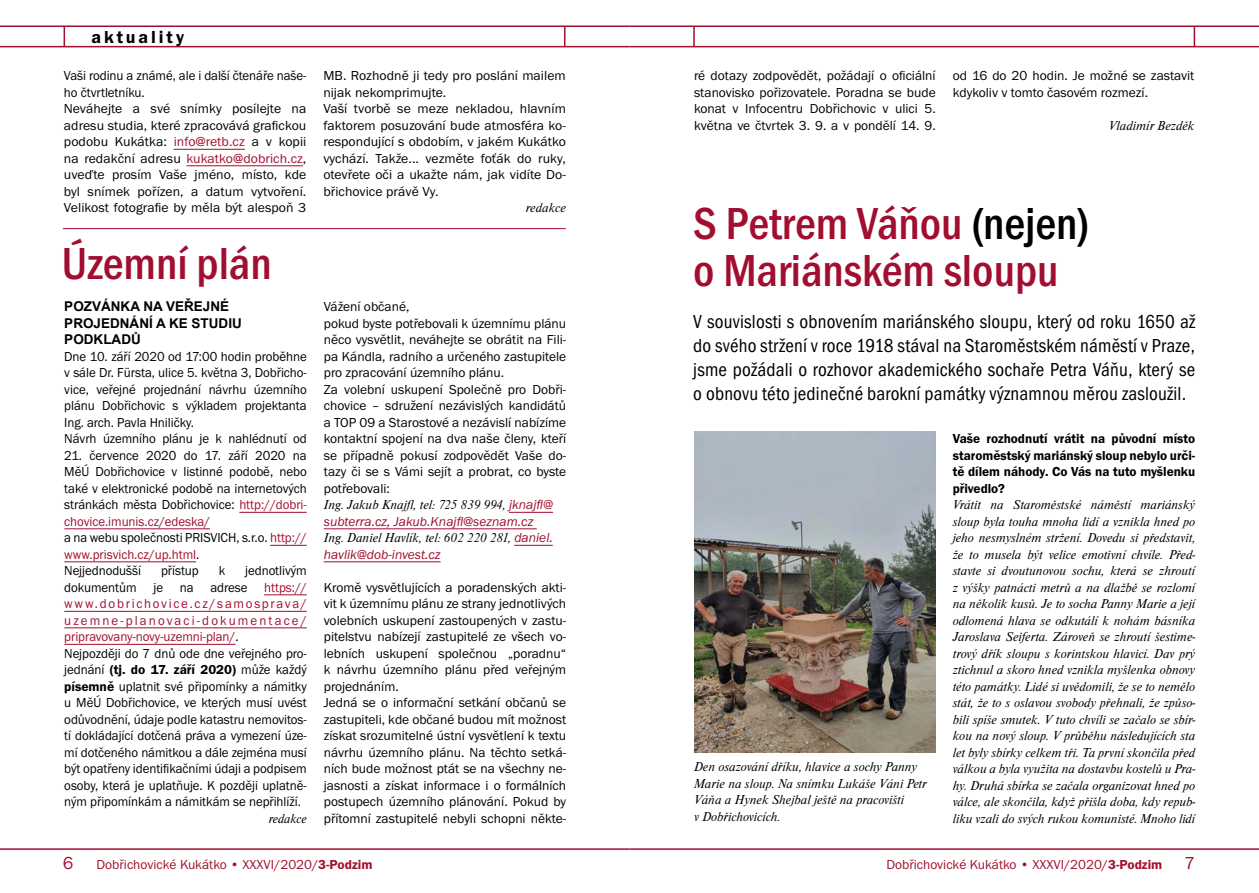
<style>
.page{position:relative;width:1259px;height:893px;background:#fff}
.page>*{position:absolute;margin:0;border:0;box-sizing:border-box;transform-origin:0 0}
.t1{font:46.5px/46.5px "Franklin Got Itc TOT Med Con";color:#a10e2f}
.t2{font:19.5px/24px "Franklin Got Itc TOT Boo Con";letter-spacing:.01em;color:#000;text-align:justify}
.t3{font:18px "Franklin Got Itc TOT Dem";letter-spacing:.16em;color:#000}
.t4{font:18px "Franklin Got Itc TOT Boo";color:#a10e2f}
.t5{font:13.5px/16.5px "Franklin Got Itc TOT Boo";color:#000}
.t6{font:13.5px/16.5px "Franklin Got Itc TOT Boo";color:#000;scale:.96 1}
.t7{font:italic 13.5px/16.5px "Nimbus Roman DOT";color:#000;text-align:justify}
.t8{font:13.5px/16.5px "Franklin Got Itc TOT Boo";color:#a10e2f;scale:.96 1}
.t9{font:13.5px/16.5px "Franklin Got Itc TOT Dem";color:#000;text-align:justify}
.t10{font:13.5px "Franklin Got Itc TOT Boo";color:#a10e2f}
.t11{font:13.5px "Franklin Got Itc TOT Boo Ita";color:#a10e2f}
.t12{font:700 13.5px/16.5px "Arial";color:#000}
.t13{font:italic 13.5px "Nimbus Roman DOT";color:#000;scale:.96 1}
.s1{color:#a10e2f}
.s2{color:#000}
.s3{font-family:"Franklin Got Itc TOT Boo"}
.s4{font-family:"Franklin Got Itc TOT Dem"}
.s5{font-family:"Franklin Got Itc TOT Boo Ita";font-style:normal;color:#a10e2f}
.s6{font-size:18px}
</style>
<div class="page">
<hr style="left:174px;top:149px;width:71px;height:1px;background:#a10e2f">
<hr style="left:186px;top:165px;width:117px;height:1px;background:#a10e2f">
<hr style="left:239px;top:512px;width:68px;height:1px;background:#a10e2f">
<hr style="left:64px;top:528px;width:146px;height:1px;background:#a10e2f">
<hr style="left:270px;top:545px;width:37px;height:1px;background:#a10e2f">
<hr style="left:64px;top:561px;width:132px;height:1px;background:#a10e2f">
<hr style="left:264px;top:594px;width:43px;height:1px;background:#a10e2f">
<hr style="left:64px;top:611px;width:243px;height:1px;background:#a10e2f">
<hr style="left:64px;top:627px;width:243px;height:1px;background:#a10e2f">
<hr style="left:64px;top:644px;width:171px;height:1px;background:#a10e2f">
<hr style="left:509px;top:512px;width:44px;height:1px;background:#a10e2f">
<hr style="left:324px;top:528px;width:213px;height:1px;background:#a10e2f">
<hr style="left:514px;top:545px;width:39px;height:1px;background:#a10e2f">
<hr style="left:324px;top:561px;width:116px;height:1px;background:#a10e2f">
<hr style="left:63px;top:228px;width:503px;height:1px;background:#a10e2f">
<img style="left:694px;top:432px;width:241px;height:321px">
<hr style="left:629px;top:46px;width:630px;height:1px;background:#a10e2f">
<hr style="left:629px;top:26px;width:630px;height:1px;background:#a10e2f">
<hr style="left:693px;top:26px;width:2px;height:21px;background:#a10e2f">
<hr style="left:1193px;top:26px;width:2px;height:21px;background:#a10e2f">
<hr style="left:0;top:46px;width:629px;height:1px;background:#a10e2f">
<hr style="left:0;top:26px;width:629px;height:1px;background:#a10e2f">
<svg style="left:64px;top:27px;width:1px;height:19px"></svg>
<svg style="left:564px;top:27px;width:1px;height:19px"></svg>
<hr style="left:0;top:848px;width:629px;height:2px;background:#a10e2f">
<hr style="left:629px;top:848px;width:630px;height:2px;background:#a10e2f">
<h3 class="t3" style="left:91px;top:27px;width:94px">aktuality</h3>
<p class="t6" style="left:64px;top:68px;width:254px">Vaši rodinu a známé, ale i další čtenáře naše&shy;ho čtvrtletníku.<br>Neváhejte a své snímky posílejte na adresu studia, které zpracovává grafickou podobu Kukátka: <span class="s1">info@retb.cz</span> a v kopii na redakční adresu <span class="s1">kukatko@dobrich.cz</span>, uveďte prosím Vaše jméno, místo, kde byl snímek pořízen, a datum vytvoření.<br>Velikost fotografie by měla být alespoň 3</p>
<p class="t5" style="left:323px;top:68px;width:244px">MB. Rozhodně ji tedy pro poslání mailem nijak nekomprimujte.<br>Vaší tvorbě se meze nekladou, hlavním faktorem posuzování bude atmosféra ko&shy;respondující s obdobím, v jakém Kukátko vychází. Takže... vezměte foťák do ruky, otevřete oči a ukažte nám, jak vidíte Do&shy;břichovice právě Vy.</p>
<p class="t7" style="left:526px;top:200px;width:41px">redakce</p>
<h1 class="t1" style="left:62px;top:241px;width:211px">Územní plán</h1>
<p class="t12" style="left:64px;top:299px;width:179px">POZVÁNKA NA VEŘEJNÉ<br>PROJEDNÁNÍ A KE STUDIU<br>PODKLADŮ</p>
<p class="t6" style="left:64px;top:348px;width:254px">Dne 10. září 2020 od 17:00 hodin proběhne v sále Dr. Fürsta, ulice 5. května 3, Dobřicho&shy;vice, veřejné projednání návrhu územního plánu Dobřichovic s výkladem projektanta Ing. arch. Pavla Hniličky.<br>Návrh územního plánu je k nahlédnutí od</p>
<p class="t6" style="left:64px;top:447px;width:254px">21. července 2020 do 17. září 2020 na MěÚ Dobřichovice v listinné podobě, nebo také v elektronické podobě na internetových stránkách města Dobřichovice: <span class="s1">http://dobri&shy;chovice.imunis.cz/edeska/<br></span>a na webu společnosti PRISVICH, s.r.o. <span class="s1">http:// www.prisvich.cz/up.html</span>.<br>Nejjednodušší</p>
<p class="t8" style="left:64px;top:563px;width:254px;text-indent:181px"><span class="s2">jednotlivým dokumentům je na adrese</span> https:// www.dobrichovice.cz/samosprava/ uzemne-planovaci-dokumentace/ pripravovany-novy-uzemni-plan/<span class="s2">.<br>Nejpozději do 7 dnů ode dne veřejného pro-</span></p>
<p class="t9" style="left:64px;top:662px;width:244px"><span class="s3">jednání</span> (tj. do 17. září 2020) <span class="s3">může každý</span></p>
<p class="t6" style="left:64px;top:678px;width:254px;text-align:justify"><span class="s4">písemně</span> uplatnit své připomínky a námitky u MěÚ Dobřichovice, ve kterých musí uvést odůvodnění, údaje podle katastru nemovitos&shy;tí dokládající dotčená práva a vymezení úze&shy;mí dotčeného námitkou a dále zejména musí být opatřeny identifikačními údaji a podpisem osoby, která je uplatňuje. K později uplatně&shy;ným připomínkám a námitkám se nepřihlíží.</p>
<p class="t13" style="left:269px;top:811px;width:41px">redakce</p>
<p class="t6" style="left:161px;top:563px;width:41px">přístup</p>
<p class="t6" style="left:219px;top:563px;width:8px">k</p>
<p class="t5" style="left:324px;top:299px;width:244px">Vážení občané,<br>pokud byste potřebovali k územnímu plánu něco vysvětlit, neváhejte se obrátit na Fili&shy;pa Kándla, radního a určeného zastupitele pro zpracování územního plánu.<br>Za volební uskupení Společně pro Dobři&shy;chovice – sdružení nezávislých kandidátů a TOP 09 a Starostové a nezávislí nabízíme kontaktní spojení na dva naše členy, kteří se případně pokusí zodpovědět Vaše do&shy;tazy či se s Vámi sejít a probrat, co byste potřebovali:</p>
<p class="t7" style="left:324px;top:497px;width:231px">Ing. Jakub Knajfl, tel: 725 839 994, <span class="s5">jknajfl@</span></p>
<p class="t11" style="left:324px;top:514px;width:211px">subterra.cz, Jakub.Knajfl@seznam.cz</p>
<p class="t7" style="left:324px;top:530px;width:230px">Ing. Daniel Havlík, tel: 602 220 281, <span class="s5">daniel.</span></p>
<p class="t11" style="left:324px;top:547px;width:118px">havlik@dob-invest.cz</p>
<p class="t5" style="left:324px;top:579px;width:244px">Kromě vysvětlujících a poradenských akti&shy;vit k územnímu plánu ze strany jednotlivých volebních uskupení zastoupených v zastu&shy;pitelstvu nabízejí zastupitelé ze všech vo&shy;lebních uskupení společnou „poradnu“ k návrhu územního plánu před veřejným projednáním.<br>Jedná se o informační setkání občanů se zastupiteli, kde občané budou mít možnost získat srozumitelné ústní vysvětlení k textu návrhu územního plánu. Na těchto setká&shy;ních bude možnost ptát se na všechny ne&shy;jasnosti a získat informace i o formálních postupech územního plánování. Pokud by přítomní zastupitelé nebyli schopni někte-</p>
<p class="t5" style="left:694px;top:68px;width:243px;text-align:justify">ré dotazy zodpovědět, požádají o oficiální stanovisko pořizovatele. Poradna se bude konat v Infocentru Dobřichovic v ulici 5. května ve čtvrtek 3. 9. a v pondělí 14. 9.</p>
<p class="t5" style="left:952px;top:68px;width:243px">od 16 do 20 hodin. Je možné se zastavit kdykoliv v tomto časovém rozmezí.</p>
<p class="t7" style="left:1109px;top:117px;width:87px">Vladimír Bezděk</p>
<h1 class="t1" style="left:693px;top:201px;width:397px">S Petrem Váňou <span class="s2">(nejen) </span>o Mariánském sloupu</h1>
<p class="t2" style="left:693px;top:310px;width:503px">V souvislosti s obnovením mariánského sloupu, který od roku 1650 až do svého stržení v roce 1918 stával na Staroměstském náměstí v Praze, jsme požádali o rozhovor akademického sochaře Petra Váňu, který se o obnovu této jedinečné barokní památky významnou měrou zasloužil.</p>
<p class="t7" style="left:694px;top:759px;width:234px;text-align:left">Den osazování dříku, hlavice a sochy Panny Marie na sloup. Na snímku Lukáše Váni Petr Váňa a Hynek Shejbal ještě na pracovišti<br>v Dobřichovicích.</p>
<p class="t9" style="left:952px;top:431px;width:244px">Vaše rozhodnutí vrátit na původní místo staroměstský mariánský sloup nebylo urči&shy;tě dílem náhody. Co Vás na tuto myšlenku přivedlo?</p>
<p class="t7" style="left:952px;top:497px;width:244px">Vrátit na Staroměstské náměstí mariánský sloup byla touha mnoha lidí a vznikla hned po jeho nesmyslném stržení. Dovedu si představit, že to musela být velice emotivní chvíle. Před&shy;stavte si dvoutunovou sochu, která se zhroutí z výšky patnácti metrů a na dlažbě se rozlomí na několik kusů. Je to socha Panny Marie a její odlomená hlava se odkutálí k nohám básníka Jaroslava Seiferta. Zároveň se zhroutí šestime&shy;trový dřík sloupu s korintskou hlavicí. Dav prý ztichnul a skoro hned vznikla myšlenka obnovy této památky. Lidé si uvědomili, že se to nemělo stát, že to s oslavou svobody přehnali, že způso&shy;bili spíše smutek. V tuto chvíli se začalo se sbír&shy;kou na nový sloup. V průběhu následujících sta let byly sbírky celkem tři. Ta první skončila před válkou a byla využita na dostavbu kostelů u Pra&shy;hy. Druhá sbírka se začala organizovat hned po válce, ale skončila, když přišla doba, kdy repub&shy;liku vzali do svých rukou komunisté. Mnoho lidí</p>
<h3 class="t4" style="left:63px;top:852px;width:12px">6</h3>
<p class="t10" style="left:97px;top:856px;width:277px">Dobřichovické Kukátko • XXXVI/2020/<span class="s4">3-Podzim</span></p>
<p class="t10" style="left:886px;top:857px;width:310px">Dobřichovické Kukátko • XXXVI/2020/<span class="s4">3-Podzim</span> <span class="s6">7</span></p>
</div>
